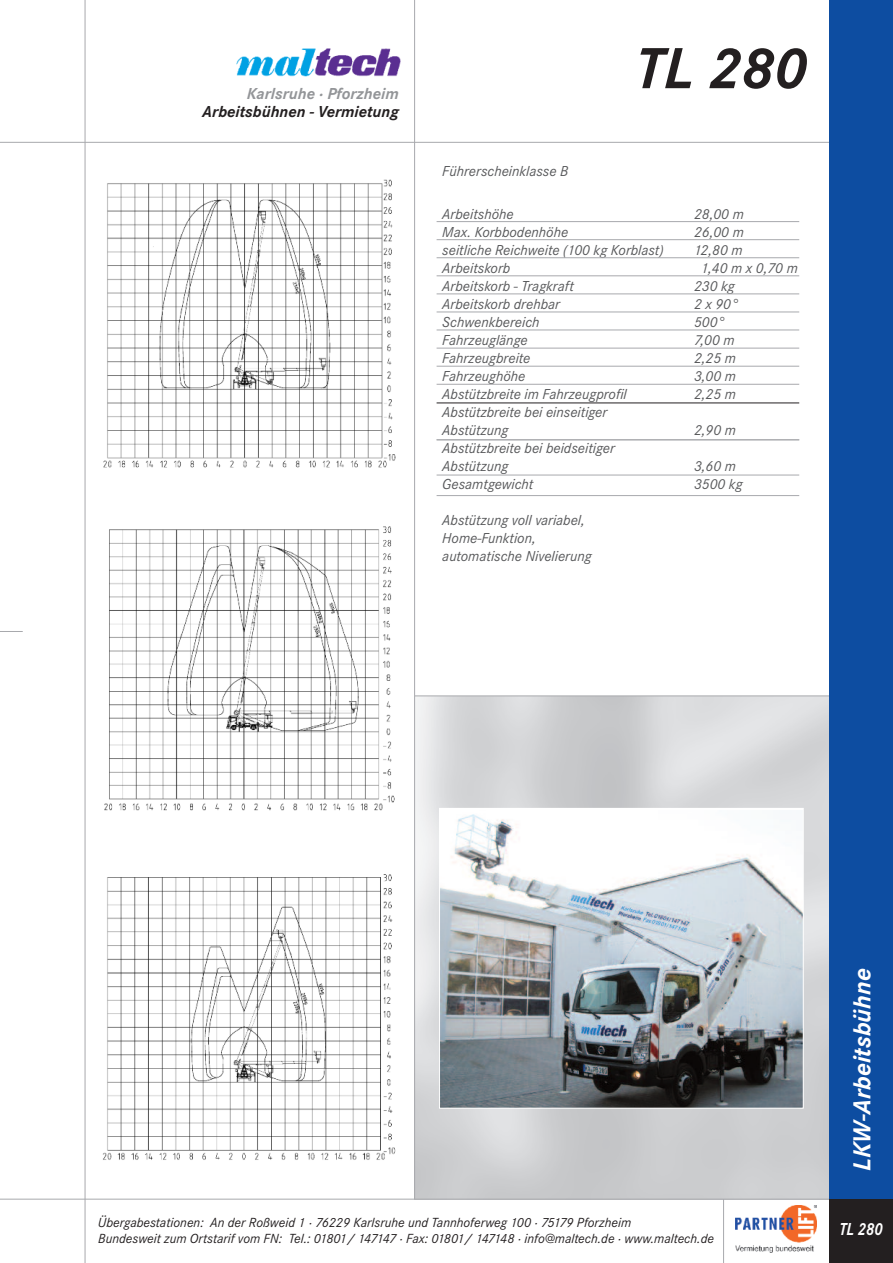
<style>
.page{position:relative;width:893px;height:1263px;background:#fff}
.page>*{position:absolute;margin:0;border:0;box-sizing:border-box;transform-origin:0 0}
.t1{font:italic 700 60px "Corporate S";color:#231f20}
.t2{font:italic 700 25.5px "Corporate S";color:#fff}
.t3{font:italic 700 18px "Corporate S";color:#fff;scale:.84 1}
.t4{font:italic 700 16.5px "Corporate S";color:#231f20}
.t5{font:italic 700 16.5px "Corporate S";color:#939598}
.t6{font:italic 15px/18px "Corporate S";color:#57585a}
.t7{font:italic 13.65px/16.5px "Corporate S";color:#231f20}
</style>
<div class="page">
<hr style="left:0;top:142px;width:847px;height:1px;background:#a8a9ad">
<hr style="left:415px;top:696px;width:432px;height:1px;background:#a8a9ad">
<hr style="left:0;top:1199px;width:847px;height:1px;background:#a8a9ad">
<svg style="left:0;top:631px;width:23px;height:1px"></svg>
<div style="left:829px;top:0;width:64px;height:1201px;background:#0d4da1"></div>
<div style="left:829px;top:1199px;width:64px;height:64px;background:#231f20"></div>
<hr style="left:437px;top:221px;width:362px;height:1px;background:#a8a9ad">
<hr style="left:437px;top:239px;width:362px;height:1px;background:#a8a9ad">
<hr style="left:437px;top:257px;width:362px;height:1px;background:#a8a9ad">
<hr style="left:437px;top:275px;width:362px;height:1px;background:#a8a9ad">
<hr style="left:437px;top:293px;width:362px;height:1px;background:#a8a9ad">
<hr style="left:437px;top:312px;width:362px;height:1px;background:#a8a9ad">
<hr style="left:437px;top:330px;width:362px;height:1px;background:#a8a9ad">
<hr style="left:437px;top:348px;width:362px;height:1px;background:#a8a9ad">
<hr style="left:437px;top:366px;width:362px;height:1px;background:#a8a9ad">
<hr style="left:437px;top:384px;width:362px;height:1px;background:#a8a9ad">
<hr style="left:437px;top:403px;width:362px;height:1px;background:#231f20">
<hr style="left:437px;top:439px;width:362px;height:1px;background:#a8a9ad">
<hr style="left:437px;top:475px;width:362px;height:1px;background:#a8a9ad">
<hr style="left:437px;top:495px;width:362px;height:1px;background:#a8a9ad">
<hr style="left:414px;top:0;width:1px;height:1199px;background:#a8a9ad">
<hr style="left:85px;top:0;width:1px;height:1263px;background:#a8a9ad">
<img style="left:441px;top:811px;width:360px;height:295px">
<div style="left:439px;top:808px;width:364px;height:300px;border:1px solid #fff"></div>
<img style="left:103px;top:179px;width:293px;height:289px">
<img style="left:104px;top:526px;width:291px;height:285px">
<img style="left:102px;top:874px;width:294px;height:286px">
<hr style="left:723px;top:1199px;width:1px;height:64px;background:#a8a9ad">
<img style="left:236px;top:48px;width:78px;height:29px">
<img style="left:314px;top:48px;width:86px;height:28px">
<img style="left:735px;top:1206px;width:81px;height:46px">
<p class="t5" style="left:247px;top:83px;width:153px">Karlsruhe · Pforzheim</p>
<p class="t4" style="left:203px;top:101px;width:198px">Arbeitsbühnen - Vermietung</p>
<p class="t6" style="left:442px;top:162px;width:127px">Führerscheinklasse B</p>
<h1 class="t1" style="left:635px;top:32px;width:173px">TL 280</h1>
<p class="t6" style="left:442px;top:205px;width:223px">Arbeitshöhe<br>Max. Korbbodenhöhe<br>seitliche Reichweite (100 kg Korblast)<br>Arbeitskorb<br>Arbeitskorb - Tragkraft<br>Arbeitskorb drehbar<br>Schwenkbereich<br>Fahrzeuglänge<br>Fahrzeugbreite<br>Fahrzeughöhe<br>Abstützbreite im Fahrzeugprofil<br>Abstützbreite bei einseitiger<br>Abstützung<br>Abstützbreite bei beidseitiger<br>Abstützung<br>Gesamtgewicht</p>
<p class="t6" style="left:442px;top:511px;width:151px">Abstützung voll variabel,<br>Home-Funktion, automatische Nivelierung</p>
<p class="t6" style="left:694px;top:205px;width:51px">28,00 m</p>
<p class="t6" style="left:694px;top:223px;width:51px">26,00 m</p>
<p class="t6" style="left:694px;top:241px;width:50px">12,80 m</p>
<p class="t6" style="left:701px;top:259px;width:98px">1,40 m x 0,70 m</p>
<p class="t6" style="left:694px;top:277px;width:42px">230 kg</p>
<p class="t6" style="left:694px;top:295px;width:46px">2 x 90°</p>
<p class="t6" style="left:694px;top:313px;width:32px">500°</p>
<p class="t6" style="left:694px;top:331px;width:42px">7,00 m</p>
<p class="t6" style="left:694px;top:349px;width:43px">2,25 m</p>
<p class="t6" style="left:694px;top:367px;width:43px">3,00 m</p>
<p class="t6" style="left:694px;top:385px;width:43px">2,25 m</p>
<p class="t6" style="left:694px;top:421px;width:43px">2,90 m</p>
<p class="t6" style="left:694px;top:457px;width:50px">3,60 m<br>3500 kg</p>
<p class="t7" style="left:98px;top:1214px;width:617px">Übergabestationen: An der Roßweid 1 · 76229 Karlsruhe und Tannhoferweg 100 · 75179 Pforzheim<br>Bundesweit zum Ortstarif vom FN: Tel.: 01801/ 147147 · Fax: 01801/ 147148 · info@maltech.de · www.maltech.de</p>
<h2 class="t2" style="left:847px;top:1171px;width:204px;rotate:-90deg">LKW-Arbeitsbühne</h2>
<p class="t3" style="left:839px;top:1218px;width:53px">TL 280</p>
</div>
